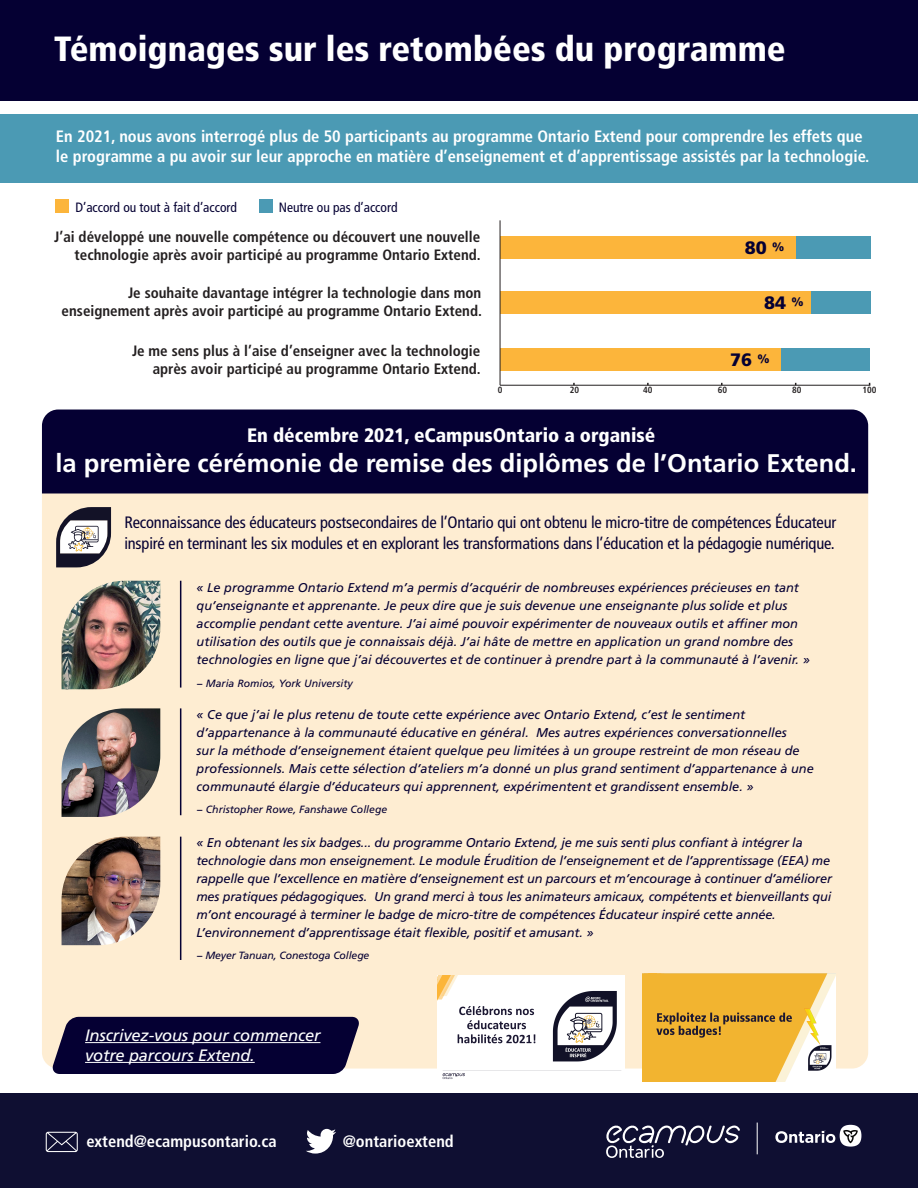
<style>
.page{position:relative;width:918px;height:1188px;background:#fff}
.page>*{position:absolute;margin:0;border:0;box-sizing:border-box;transform-origin:0 0}
.t1{font:900 condensed 34.95px "Frutiger LT Std";color:#fff}
.t2{font:700 25.5px "Frutiger LT Std";color:#fff}
.t3{font:900 condensed 19.5px "Frutiger LT Std";color:#fff}
.t4{font:900 18px "Frutiger LT Std";color:#050033}
.t5{font:700 condensed 16.5px/19.8px "Frutiger LT Std";color:#fff}
.t6{font:condensed 16.5px/21px "Frutiger LT Std";letter-spacing:-.01em;color:#050033}
.t7{font:italic 16.5px/19.8px "Frutiger LT Std";letter-spacing:-.01em;color:#fff}
.t8{font:700 condensed 15px/18px "Frutiger LT Std";color:#231f20;text-align:right}
.t9{font:condensed 13.5px "Frutiger LT Std";color:#050033}
.t10{font:italic 12.75px/18px "Frutiger LT Std";color:#050033}
.t11{font:italic 10.5px "Frutiger LT Std";color:#050033}
.t12{font:700 condensed 9px "Frutiger LT Std";color:#231f20}
</style>
<div class="page">
<div style="left:0;top:114px;width:918px;height:69px;background:#4b9ab4"></div>
<div style="left:0;top:0;width:918px;height:101px;background:#050033"></div>
<div style="left:55px;top:200px;width:14px;height:13px;background:#fcb53b"></div>
<div style="left:259px;top:200px;width:13px;height:13px;background:#4b9ab4"></div>
<div style="left:0;top:1093px;width:918px;height:95px;background:#0f0f32"></div>
<hr style="left:500px;top:385px;width:370px;height:1px;background:#231f20">
<div style="left:500px;top:348px;width:281px;height:23px;background:#fcb53b"></div>
<div style="left:781px;top:348px;width:89px;height:23px;background:#4b9ab4"></div>
<div style="left:500px;top:291px;width:311px;height:23px;background:#fcb53b"></div>
<div style="left:811px;top:291px;width:60px;height:23px;background:#4b9ab4"></div>
<div style="left:500px;top:236px;width:296px;height:23px;background:#fcb53b"></div>
<div style="left:796px;top:236px;width:74px;height:23px;background:#4b9ab4"></div>
<hr style="left:500px;top:220px;width:1px;height:165px;background:#231f20">
<div style="left:42px;top:427px;width:826px;height:642px;background:#feedd2;border-radius:16px"></div>
<div style="left:42px;top:410px;width:826px;height:83px;background:#050033"></div>
<hr style="left:180px;top:581px;width:1px;height:107px;background:#050033">
<hr style="left:180px;top:708px;width:1px;height:107px;background:#050033">
<hr style="left:180px;top:837px;width:1px;height:123px;background:#050033">
<svg style="left:52px;top:1017px;width:308px;height:57px;background:#130d3c"></svg>
<hr style="left:85px;top:1042px;width:235px;height:1px;background:#fff">
<hr style="left:85px;top:1062px;width:170px;height:1px;background:#fff">
<svg style="left:306px;top:1129px;width:30px;height:25px"></svg>
<svg style="left:46px;top:1132px;width:32px;height:20px"></svg>
<img style="left:69px;top:581px;width:83px;height:108px">
<img style="left:152px;top:581px;width:8px;height:77px">
<img style="left:62px;top:615px;width:7px;height:74px">
<img style="left:62px;top:708px;width:98px;height:109px">
<img style="left:62px;top:837px;width:98px;height:108px">
<img style="left:642px;top:973px;width:193px;height:109px">
<img style="left:437px;top:975px;width:188px;height:104px">
<svg style="left:606px;top:1125px;width:134px;height:33px"></svg>
<hr style="left:757px;top:1123px;width:1px;height:31px;background:#fff">
<svg style="left:56px;top:507px;width:55px;height:60px"></svg>
<svg style="left:775px;top:1131px;width:60px;height:12px"></svg>
<div style="left:840px;top:1125px;width:21px;height:22px;background:#fff;border-radius:50%"></div>
<svg style="left:843px;top:1130px;width:15px;height:13px"></svg>
<h1 class="t1" style="left:54px;top:28px;width:733px">Témoignages sur les retombées du programme</h1>
<p class="t5" style="left:56px;top:127px;width:815px">En 2021, nous avons interrogé plus de 50 participants au programme Ontario Extend pour comprendre les effets que le programme a pu avoir sur leur approche en matière d’enseignement et d’apprentissage assistés par la technologie.</p>
<p class="t9" style="left:75px;top:200px;width:163px">D’accord ou tout à fait d’accord</p>
<p class="t9" style="left:279px;top:200px;width:120px">Neutre ou pas d’accord</p>
<p class="t8" style="left:54px;top:227px;width:428px">J’ai développé une nouvelle compétence ou découvert une nouvelle technologie après avoir participé au programme Ontario Extend.</p>
<p class="t4" style="left:745px;top:237px;width:41px">80 <sup>%</sup></p>
<p class="t8" style="left:62px;top:283px;width:422px">Je souhaite davantage intégrer la technologie dans mon enseignement après avoir participé au programme Ontario Extend.</p>
<p class="t4" style="left:764px;top:292px;width:41px">84 <sup>%</sup></p>
<p class="t8" style="left:132px;top:342px;width:350px">Je me sens plus à l’aise d’enseigner avec la technologie</p>
<p class="t4" style="left:730px;top:349px;width:41px">76 <sup>%</sup></p>
<p class="t8" style="left:153px;top:360px;width:330px">après avoir participé au programme Ontario Extend.</p>
<p class="t12" style="left:498px;top:385px;width:6px">0</p>
<p class="t12" style="left:570px;top:385px;width:11px">20</p>
<p class="t12" style="left:643px;top:385px;width:11px">40</p>
<p class="t12" style="left:718px;top:385px;width:11px">60</p>
<p class="t12" style="left:792px;top:385px;width:11px">80</p>
<p class="t12" style="left:863px;top:385px;width:16px">100</p>
<h2 class="t3" style="left:247px;top:423px;width:410px">En décembre 2021, eCampusOntario a organisé</h2>
<h2 class="t2" style="left:55px;top:448px;width:803px">la première cérémonie de remise des diplômes de l’Ontario Extend.</h2>
<p class="t6" style="left:124px;top:512px;width:714px">Reconnaissance des éducateurs postsecondaires de l’Ontario qui ont obtenu le micro-titre de compétences Éducateur inspiré en terminant les six modules et en explorant les transformations dans l’éducation et la pédagogie numérique.</p>
<p class="t10" style="left:197px;top:579px;width:615px">« Le programme Ontario Extend m’a permis d’acquérir de nombreuses expériences précieuses en tant qu’enseignante et apprenante. Je peux dire que je suis devenue une enseignante plus solide et plus accomplie pendant cette aventure. J’ai aimé pouvoir expérimenter de nouveaux outils et affiner mon utilisation des outils que je connaissais déjà. J’ai hâte de mettre en application un grand nombre des technologies en ligne que j’ai découvertes et de continuer à prendre part à la communauté à l’avenir. »</p>
<p class="t11" style="left:197px;top:677px;width:158px">− Maria Romios, York University</p>
<p class="t10" style="left:197px;top:706px;width:619px">« Ce que j’ai le plus retenu de toute cette expérience avec Ontario Extend, c’est le sentiment d’appartenance à la communauté éducative en général. Mes autres expériences conversationnelles<br>sur la méthode d’enseignement étaient quelque peu limitées à un groupe restreint de mon réseau de professionnels. Mais cette sélection d’ateliers m’a donné un plus grand sentiment d’appartenance à une communauté élargie d’éducateurs qui apprennent, expérimentent et grandissent ensemble. »</p>
<p class="t11" style="left:197px;top:804px;width:192px">− Christopher Rowe, Fanshawe College</p>
<p class="t10" style="left:196px;top:833px;width:637px">« En obtenant les six badges... du programme Ontario Extend, je me suis senti plus confiant à intégrer la technologie dans mon enseignement. Le module Érudition de l’enseignement et de l’apprentissage (EEA) me rappelle que l’excellence en matière d’enseignement est un parcours et m’encourage à continuer d’améliorer mes pratiques pédagogiques. Un grand merci à tous les animateurs amicaux, compétents et bienveillants qui m’ont encouragé à terminer le badge de micro-titre de compétences Éducateur inspiré cette année.<br>L’environnement d’apprentissage était flexible, positif et amusant. »</p>
<p class="t11" style="left:196px;top:949px;width:175px">− Meyer Tanuan, Conestoga College</p>
<p class="t7" style="left:85px;top:1025px;width:237px">Inscrivez-vous pour commencer votre parcours Extend.</p>
<p class="t5" style="left:86px;top:1131px;width:192px">extend@ecampusontario.ca</p>
<p class="t5" style="left:343px;top:1131px;width:113px">@ontarioextend</p>
</div>
